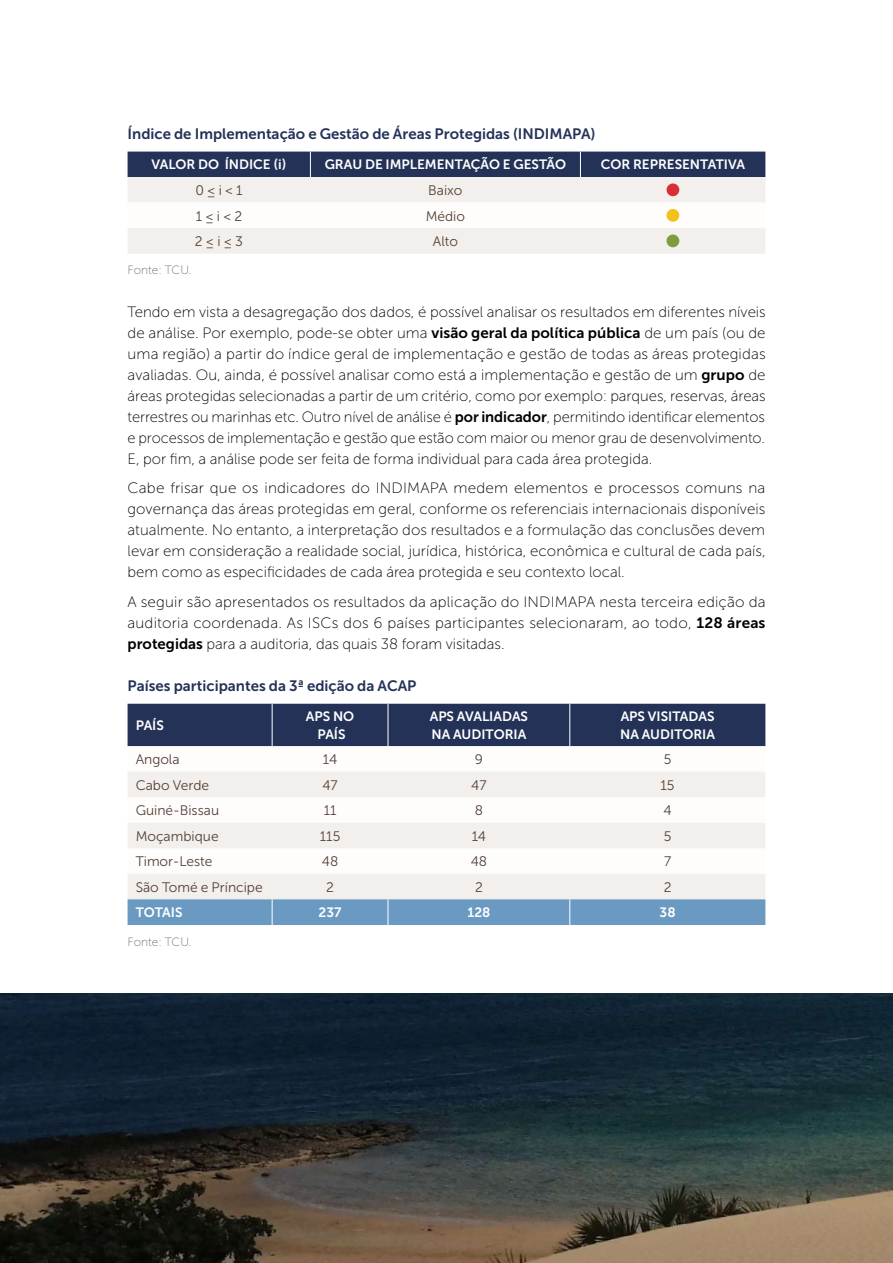
<style>
.page{position:relative;width:893px;height:1263px;background:#fff}
.page>*{position:absolute;margin:0;border:0;box-sizing:border-box;transform-origin:0 0}
.t1{font:15px/21px "Museo Sans 100";color:#000;text-align:justify}
.t2{font:15px "Museo Sans 700";color:#253258}
.t3{font:13.8px "Museo Sans 300";color:#544137}
.t4{font:13.5px/18px "Museo Sans 700";color:#fff}
.t5{font:12px "Museo Sans 100";color:#6d6e71}
.s1{font-family:"Museo Sans 700"}
</style>
<div class="page">
<div style="left:128px;top:177px;width:637px;height:77px;background:#f3efec"></div>
<svg style="left:128px;top:203px;width:637px;height:25px"></svg>
<div style="left:128px;top:152px;width:637px;height:25px;background:#253258"></div>
<div style="left:666px;top:183px;width:13px;height:13px;background:#d92e37;border-radius:50%"></div>
<div style="left:666px;top:209px;width:13px;height:13px;background:#f2c218;border-radius:50%"></div>
<div style="left:666px;top:234px;width:13px;height:13px;background:#7e9b3d;border-radius:50%"></div>
<div style="left:128px;top:704px;width:637px;height:42px;background:#253258"></div>
<svg style="left:128px;top:746px;width:637px;height:1px"></svg>
<svg style="left:128px;top:772px;width:637px;height:127px;fill:#f3efec"></svg>
<hr style="left:272px;top:704px;width:1px;height:42px;background:#fff">
<hr style="left:388px;top:704px;width:1px;height:42px;background:#fff">
<hr style="left:569px;top:704px;width:1px;height:42px;background:#fff">
<div style="left:128px;top:899px;width:637px;height:26px;background:#6a9ac2"></div>
<img style="left:0;top:994px;width:893px;height:269px">
<p class="t2" style="left:128px;top:125px;width:469px">Índice de Implementação e Gestão de Áreas Protegidas (INDIMAPA)</p>
<p class="t4" style="left:151px;top:156px;width:137px">VALOR DO ÍNDICE (i)</p>
<p class="t4" style="left:325px;top:156px;width:243px">GRAU DE IMPLEMENTAÇÃO E GESTÃO</p>
<p class="t4" style="left:601px;top:156px;width:146px">COR REPRESENTATIVA</p>
<p class="t3" style="left:195px;top:183px;width:49px">0 ≤ i &lt; 1</p>
<p class="t3" style="left:428px;top:183px;width:36px">Baixo</p>
<p class="t3" style="left:196px;top:208px;width:48px">1 ≤ i &lt; 2</p>
<p class="t3" style="left:426px;top:208px;width:41px">Médio</p>
<p class="t3" style="left:195px;top:234px;width:50px">2 ≤ i ≤ 3</p>
<p class="t3" style="left:433px;top:234px;width:27px">Alto</p>
<p class="t5" style="left:128px;top:264px;width:65px">Fonte: TCU.</p>
<p class="t1" style="left:128px;top:301px;width:640px">Tendo em vista a desagregação dos dados, é possível analisar os resultados em diferentes níveis de análise. Por exemplo, pode-se obter uma <span class="s1">visão geral da política pública</span> de um país (ou de uma região) a partir do índice geral de implementação e gestão de todas as áreas protegidas avaliadas. Ou, ainda, é possível analisar como está a implementação e gestão de um <span class="s1">grupo</span> de áreas protegidas selecionadas a partir de um critério, como por exemplo: parques, reservas, áreas terrestres ou marinhas etc. Outro nível de análise é <span class="s1">por indicador</span>, permitindo identificar elementos e processos de implementação e gestão que estão com maior ou menor grau de desenvolvimento.<br>E, por fim, a análise pode ser feita de forma individual para cada área protegida.</p>
<p class="t1" style="left:128px;top:478px;width:640px">Cabe frisar que os indicadores do INDIMAPA medem elementos e processos comuns na governança das áreas protegidas em geral, conforme os referenciais internacionais disponíveis atualmente. No entanto, a interpretação dos resultados e a formulação das conclusões devem levar em consideração a realidade social, jurídica, histórica, econômica e cultural de cada país, bem como as especificidades de cada área protegida e seu contexto local.</p>
<p class="t1" style="left:128px;top:591px;width:639px">A seguir são apresentados os resultados da aplicação do INDIMAPA nesta terceira edição da auditoria coordenada. As ISCs dos 6 países participantes selecionaram, ao todo, <span class="s1">128 áreas protegidas</span> para a auditoria, das quais 38 foram visitadas.</p>
<p class="t2" style="left:128px;top:677px;width:290px">Países participantes da 3ª edição da ACAP</p>
<p class="t4" style="left:136px;top:716px;width:30px">PAÍS</p>
<p class="t4" style="left:306px;top:707px;width:50px;text-align:center">APS NO<br>PAÍS</p>
<p class="t4" style="left:430px;top:707px;width:100px">APS AVALIADAS<br>NA AUDITORIA</p>
<p class="t4" style="left:620px;top:707px;width:96px">APS VISITADAS<br>NA AUDITORIA</p>
<p class="t3" style="left:136px;top:752px;width:45px">Angola</p>
<p class="t3" style="left:323px;top:752px;width:16px">14</p>
<p class="t3" style="left:475px;top:752px;width:10px">9</p>
<p class="t3" style="left:664px;top:752px;width:9px">5</p>
<p class="t3" style="left:136px;top:777px;width:75px">Cabo Verde</p>
<p class="t3" style="left:322px;top:777px;width:17px">47</p>
<p class="t3" style="left:471px;top:777px;width:17px">47</p>
<p class="t3" style="left:661px;top:777px;width:16px">15</p>
<p class="t3" style="left:136px;top:803px;width:85px">Guiné-Bissau</p>
<p class="t3" style="left:324px;top:803px;width:14px">11</p>
<p class="t3" style="left:475px;top:803px;width:10px">8</p>
<p class="t3" style="left:663px;top:803px;width:10px">4</p>
<p class="t3" style="left:136px;top:828px;width:84px">Moçambique</p>
<p class="t3" style="left:320px;top:828px;width:22px">115</p>
<p class="t3" style="left:472px;top:828px;width:16px">14</p>
<p class="t3" style="left:664px;top:828px;width:9px">5</p>
<p class="t3" style="left:136px;top:854px;width:78px">Timor-Leste</p>
<p class="t3" style="left:322px;top:854px;width:18px">48</p>
<p class="t3" style="left:471px;top:854px;width:18px">48</p>
<p class="t3" style="left:664px;top:854px;width:9px">7</p>
<p class="t3" style="left:136px;top:879px;width:129px">São Tomé e Príncipe</p>
<p class="t3" style="left:326px;top:879px;width:9px">2</p>
<p class="t3" style="left:475px;top:879px;width:9px">2</p>
<p class="t3" style="left:664px;top:879px;width:9px">2</p>
<p class="t4" style="left:136px;top:903px;width:48px">TOTAIS</p>
<p class="t4" style="left:319px;top:903px;width:24px">237</p>
<p class="t4" style="left:467px;top:903px;width:24px">128</p>
<p class="t4" style="left:660px;top:903px;width:17px">38</p>
<p class="t5" style="left:128px;top:935px;width:65px">Fonte: TCU.</p>
</div>
